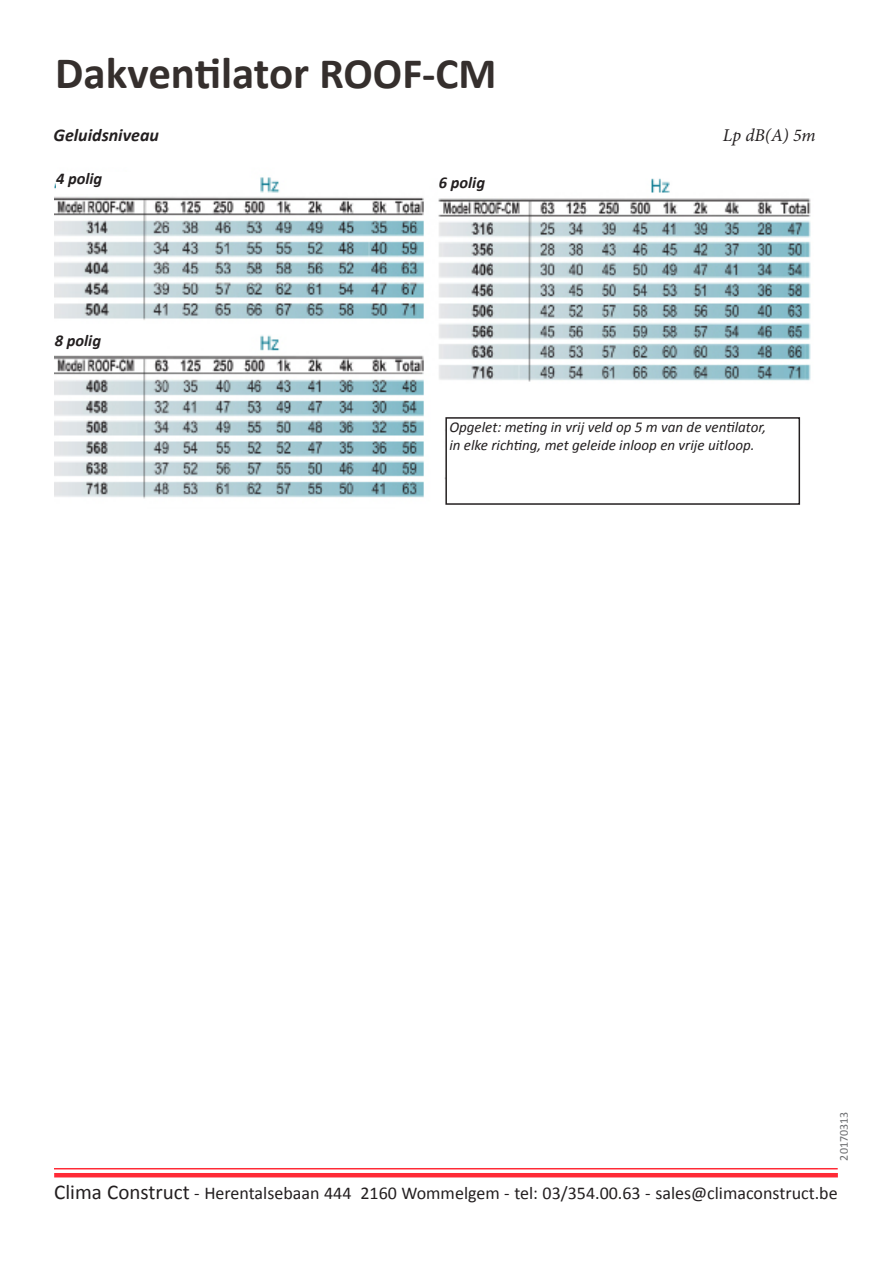
<style>
.page{position:relative;width:893px;height:1263px;background:#fff}
.page>*{position:absolute;margin:0;border:0;box-sizing:border-box;transform-origin:0 0}
.t1{font:700 45px "Calibri";color:#352f2d}
.t2{font:18px "Calibri";color:#231f20}
.t3{font:italic 700 18px "Calibri";color:#231f20}
.t4{font:italic 18px "Minion Pro";color:#231f20}
.t5{font:italic 700 16.5px "Calibri";color:#231f20}
.t6{font:italic 15px/18px "Calibri";color:#231f20}
.t7{font:12px "Calibri";color:#6c6d70}
.s1{font-size:43.5px}
.s2{font-size:21px}
</style>
<div class="page">
<hr style="left:54px;top:1168px;width:784px;height:1px;background:#ff2a36">
<hr style="left:54px;top:1173px;width:784px;height:4px;background:#ff2a36">
<img style="left:54px;top:177px;width:757px;height:328px">
<div style="left:56px;top:172px;width:115px;height:22px;background:#fff"></div>
<div style="left:439px;top:176px;width:115px;height:20px;background:#fff"></div>
<div style="left:55px;top:333px;width:91px;height:22px;background:#fff"></div>
<div style="left:446px;top:418px;width:353px;height:86px;background:#fff"></div>
<div style="left:445px;top:417px;width:355px;height:88px;border:2px solid #231f20"></div>
<p class="t1" style="left:55px;top:41px;width:443px">Dakventilator <span class="s1">ROOF-CM</span></p>
<p class="t3" style="left:54px;top:122px;width:107px">Geluidsniveau</p>
<p class="t5" style="left:56px;top:167px;width:48px">4 polig</p>
<p class="t5" style="left:439px;top:171px;width:48px">6 polig</p>
<p class="t5" style="left:55px;top:329px;width:48px">8 polig</p>
<p class="t4" style="left:723px;top:123px;width:94px">Lp dB(A) 5m</p>
<p class="t6" style="left:449px;top:417px;width:318px">Opgelet: meting in vrij veld op 5 m van de ventilator, in elke richting, met geleide inloop en vrije uitloop.</p>
<p class="t7" style="left:836px;top:1160px;width:50px;rotate:-90deg">20170313</p>
<p class="t2" style="left:54px;top:1180px;width:785px"><span class="s2">Clima Construct</span> - Herentalsebaan 444 2160 Wommelgem - tel: 03/354.00.63 - sales@climaconstruct.be</p>
</div>
